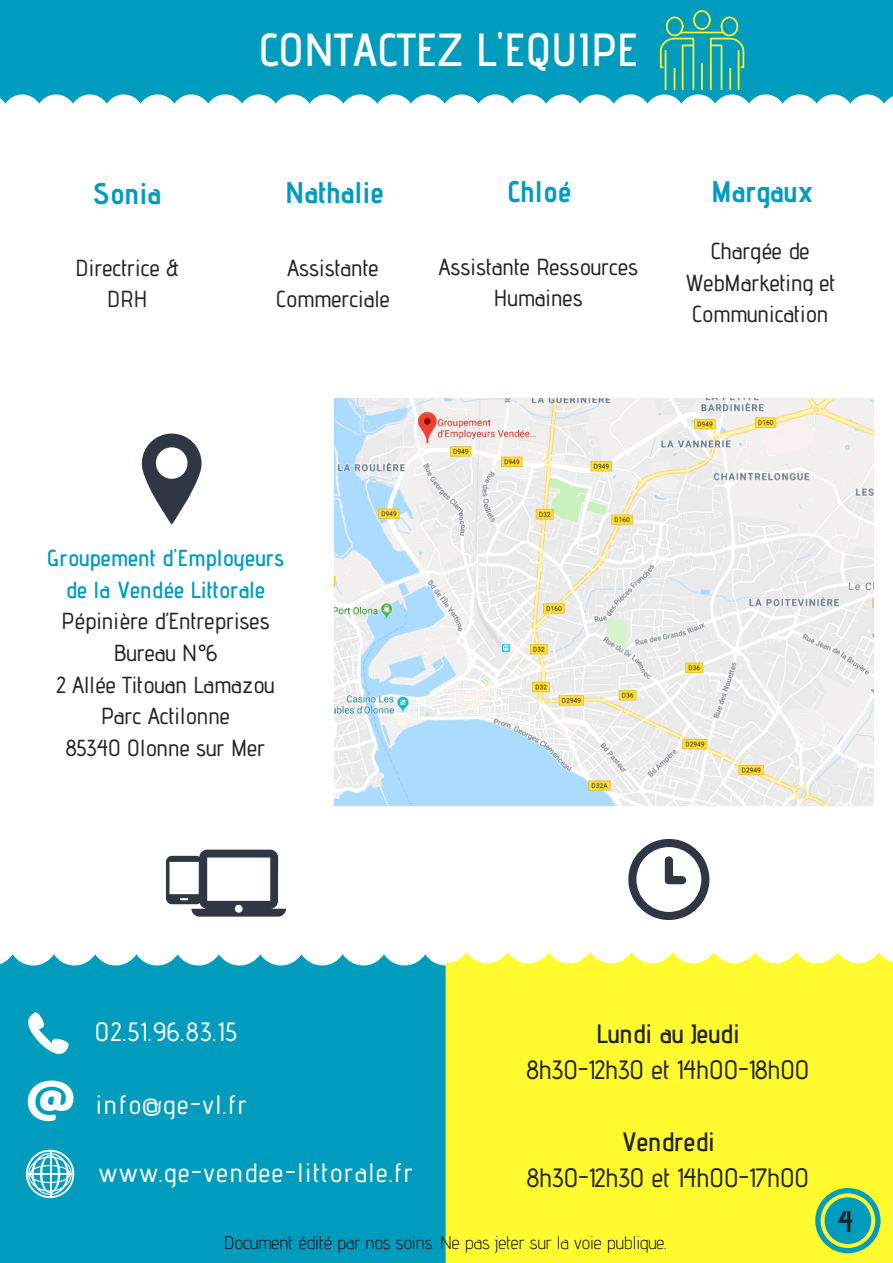
<style>
.page{position:relative;width:893px;height:1263px;background:#fff}
.page>*{position:absolute;margin:0;border:0;box-sizing:border-box;transform-origin:0 0}
.t1{font:600 46.35px "Advent Pro";color:#fff}
.t2{font:46.35px "Baloo Tamma";color:#fff}
.t3{font:700 29.85px "Advent Pro";color:#009cbe}
.t4{font:700 29.85px "Advent Pro";color:#222}
.t5{font:500 26.55px "Advent Pro";letter-spacing:.06em;color:#fff}
.t6{font:500 26.55px "Advent Pro";color:#222}
.t7{font:600 26.55px "Advent Pro";color:#222}
.t8{font:500 23.25px/31.5px "Advent Pro";color:#222;text-align:center}
.t9{font:600 23.25px/31.5px "Advent Pro";color:#009cbe;text-align:center}
.t10{font:300 18.15px "Advent Pro";color:#000}
</style>
<div class="page">
<div style="left:0;top:954px;width:446px;height:309px;background:#009cbe"></div>
<div style="left:446px;top:952px;width:447px;height:311px;background:#fffb2f"></div>
<svg style="left:815px;top:1188px;width:65px;height:65px;background:#5bbe8a"></svg>
<svg style="left:0;top:0;width:893px;height:104px;background:#11a2c2"></svg>
<svg style="left:660px;top:10px;width:84px;height:80px;background:#2caca4"></svg>
<img style="left:334px;top:399px;width:540px;height:406px">
<svg style="left:28px;top:1012px;width:41px;height:42px"></svg>
<svg style="left:26px;top:1150px;width:48px;height:48px"></svg>
<hr style="left:28px;top:1173px;width:46px;height:2px;background:#fff">
<hr style="left:50px;top:1151px;width:1px;height:46px;background:#fff">
<svg style="left:628px;top:839px;width:81px;height:81px"></svg>
<svg style="left:142px;top:433px;width:60px;height:92px"></svg>
<svg style="left:166px;top:850px;width:120px;height:67px"></svg>
<h1 class="t1" style="left:259px;top:22px;width:381px">CONTACTEZ L'EQUIPE</h1>
<p class="t3" style="left:93px;top:175px;width:70px">Sonia</p>
<p class="t3" style="left:285px;top:174px;width:100px">Nathalie</p>
<p class="t3" style="left:507px;top:173px;width:66px">Chloé</p>
<p class="t3" style="left:711px;top:173px;width:104px">Margaux</p>
<p class="t8" style="left:76px;top:252px;width:105px">Directrice &amp;<br>DRH</p>
<p class="t8" style="left:276px;top:252px;width:116px">Assistante<br>Commerciale</p>
<p class="t8" style="left:438px;top:250px;width:201px">Assistante Ressources<br>Humaines</p>
<p class="t8" style="left:685px;top:235px;width:152px">Chargée de<br>WebMarketing et<br>Communication</p>
<p class="t9" style="left:47px;top:542px;width:239px">Groupement d'Employeurs de la Vendée Littorale</p>
<p class="t8" style="left:56px;top:605px;width:220px">Pépinière d’Entreprises<br>Bureau N°6<br>2 Allée Titouan Lamazou<br>Parc Actilonne<br>85340 Olonne sur Mer</p>
<h1 class="t2" style="left:26px;top:1068px;width:51px">@</h1>
<p class="t5" style="left:95px;top:1015px;width:144px">02.51.96.83.15</p>
<p class="t5" style="left:96px;top:1088px;width:153px">info@ge-vl.fr</p>
<p class="t5" style="left:99px;top:1157px;width:316px">www.ge-vendee-littorale.fr</p>
<p class="t7" style="left:596px;top:1017px;width:145px">Lundi au Jeudi</p>
<p class="t6" style="left:526px;top:1053px;width:284px">8h30-12h30 et 14h00-18h00</p>
<p class="t7" style="left:621px;top:1125px;width:96px">Vendredi</p>
<p class="t6" style="left:527px;top:1161px;width:284px">8h30-12h30 et 14h00-17h00</p>
<p class="t4" style="left:837px;top:1203px;width:17px">4</p>
<p class="t10" style="left:224px;top:1231px;width:444px">Document édité par nos soins. Ne pas jeter sur la voie publique.</p>
</div>
